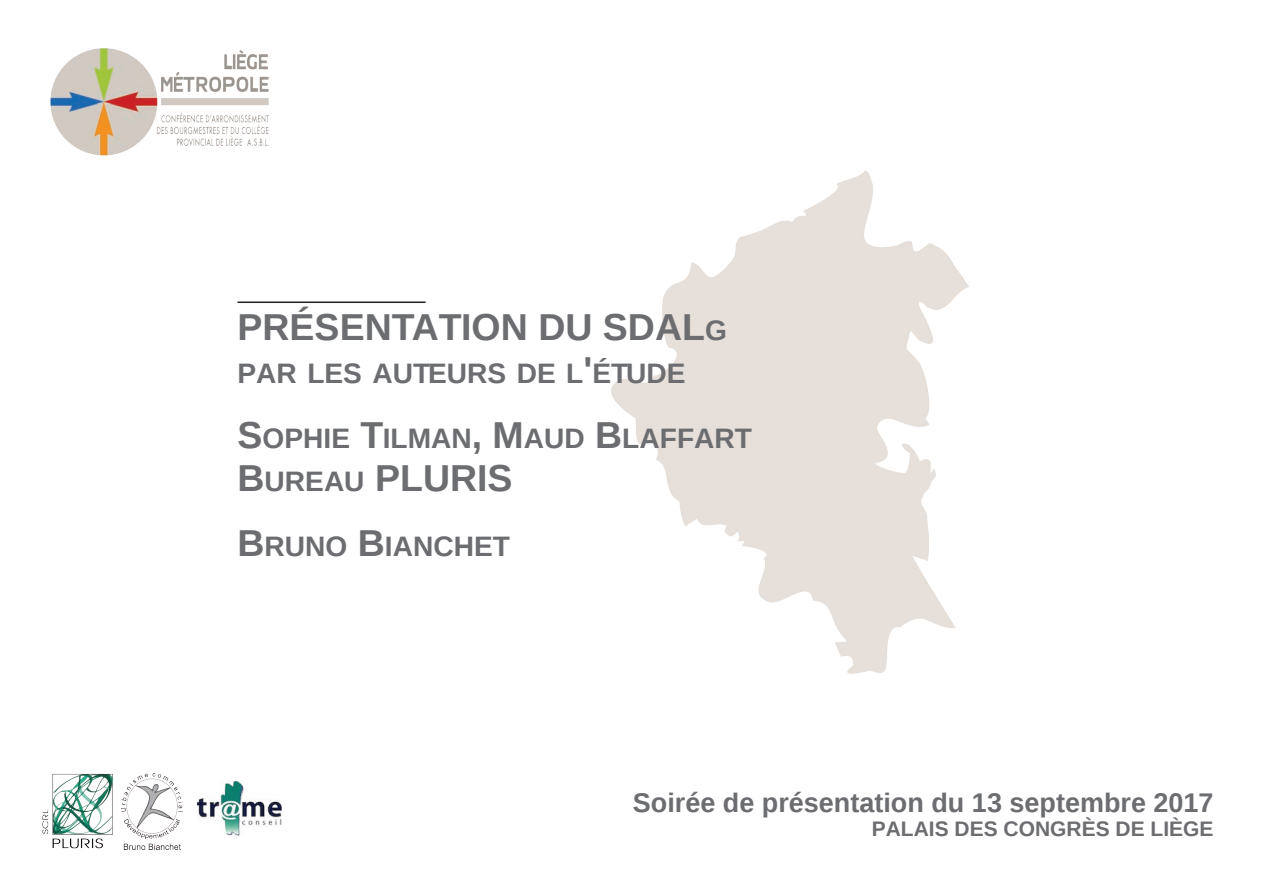
<style>
.page{position:relative;width:1263px;height:893px;background:#fff}
.page>*{position:absolute;margin:0;border:0;box-sizing:border-box;transform-origin:0 0}
.t1{font:700 37.5px "Liberation Sans";color:#6c6d70}
.t2{font:700 28.2px "Liberation Sans";color:#6c6d70}
.t3{font:700 27px "Liberation Sans";color:#6c6d70}
.t4{font:700 21px "Liberation Sans";color:#6c6d70}
.s1{font-size:28.2px}
.s2{font-size:37.5px}
</style>
<div class="page">
<img style="left:121px;top:774px;width:61px;height:75px">
<img style="left:42px;top:774px;width:71px;height:75px">
<img style="left:197px;top:782px;width:84px;height:54px">
<img style="left:50px;top:48px;width:219px;height:108px">
<img style="left:611px;top:170px;width:358px;height:504px">
<hr style="left:238px;top:301px;width:188px;height:2px;background:#231f20">
<h1 class="t1" style="left:238px;top:306px;width:491px">PRÉSENTATION DU SDAL<span class="s1">G</span></h1>
<p class="t2" style="left:238px;top:358px;width:449px">PAR LES AUTEURS DE L<span class="s2">'</span>ÉTUDE</p>
<p class="t2" style="left:238px;top:423px;width:516px"><span class="s2">S</span>OPHIE <span class="s2">T</span>ILMAN<span class="s2">, M</span>AUD <span class="s2">B</span>LAFFART</p>
<h1 class="t1" style="left:238px;top:457px;width:276px">B<span class="s1">UREAU</span> PLURIS</h1>
<p class="t2" style="left:238px;top:530px;width:274px"><span class="s2">B</span>RUNO <span class="s2">B</span>IANCHET</p>
<p class="t3" style="left:633px;top:788px;width:582px">Soirée de présentation du 13 septembre 2017</p>
<p class="t4" style="left:872px;top:817px;width:343px">PALAIS DES CONGRÈS DE LIÈGE</p>
</div>
